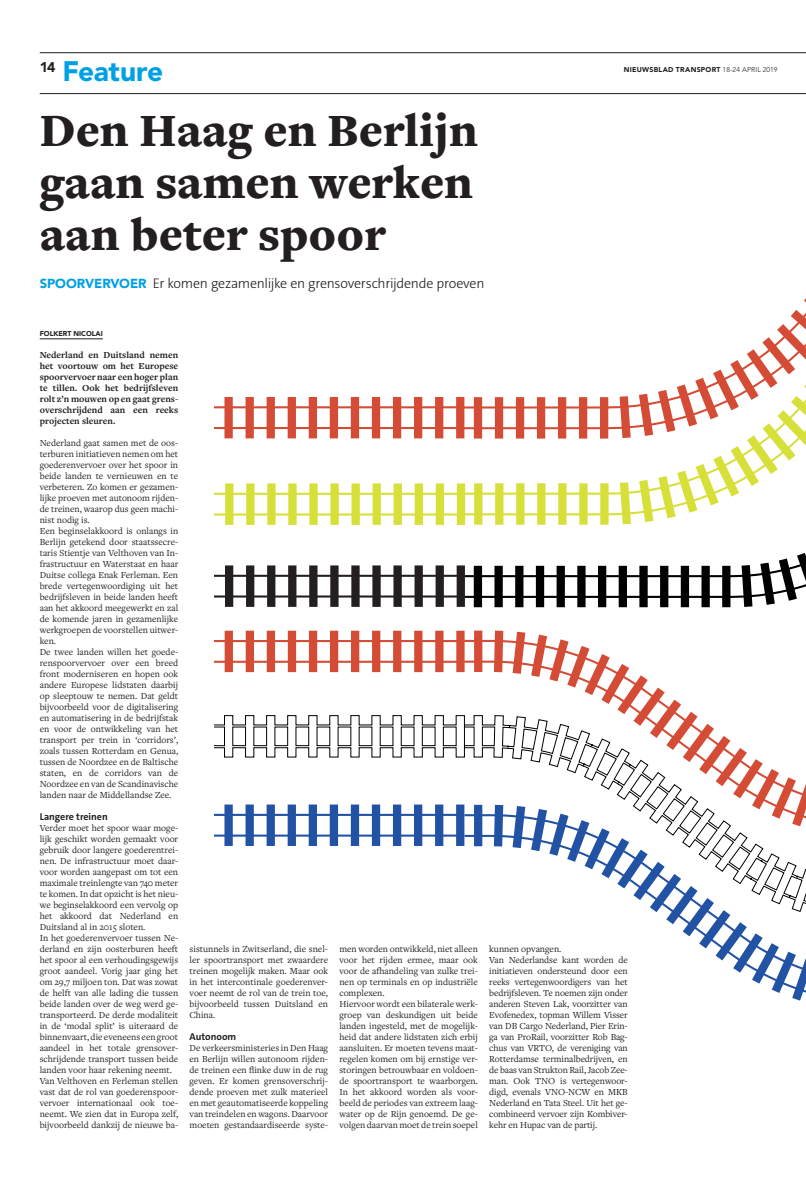
<style>
.page{position:relative;width:806px;height:1180px;background:#fff}
.page>*{position:absolute;margin:0;border:0;box-sizing:border-box;transform-origin:0 0}
.t1{font:900 48px/52px "Freight Text Pro";color:#231f20;text-align:justify}
.t2{font:900 28px "Avenir LT Std";letter-spacing:-.01em;color:#00a0e4}
.t3{font:300 14px "The Sans C5";letter-spacing:-.02em;color:#231f20}
.t4{font:900 14px "Avenir LT Std";color:#231f20}
.t5{font:700 10px "The Sans C5";color:#231f20}
.t6{font:9.6px/11px "Freight Text Pro";color:#231f20}
.t7{font:700 9.6px/11px "Freight Text Pro";color:#231f20;text-align:justify}
.t8{font:900 7px "Avenir LT Std";letter-spacing:.035em;color:#231f20}
.t9{font:900 7px "Avenir LT Std";color:#231f20}
.s1{font-weight:300}
.s2{font-family:"Avenir LT Std";font-weight:900;font-size:13px;color:#00a0e4}
</style>
<div class="page">
<hr style="left:40px;top:52px;width:765px;height:1px;background:#231f20">
<hr style="left:40px;top:93px;width:765px;height:1px;background:#231f20">
<svg style="left:464px;top:299px;width:341px;height:308px"></svg>
<svg style="left:215px;top:397px;width:249px;height:41px"></svg>
<svg style="left:215px;top:483px;width:250px;height:42px"></svg>
<svg style="left:215px;top:565px;width:249px;height:41px"></svg>
<svg style="left:215px;top:630px;width:249px;height:42px"></svg>
<svg style="left:215px;top:804px;width:248px;height:41px"></svg>
<svg style="left:463px;top:757px;width:342px;height:237px"></svg>
<svg style="left:464px;top:630px;width:341px;height:209px"></svg>
<svg style="left:215px;top:715px;width:250px;height:42px"></svg>
<hr style="left:40px;top:338px;width:63px;height:1px;background:#231f20">
<h2 class="t2" style="left:62px;top:57px;width:102px">Feature</h2>
<h3 class="t4" style="left:40px;top:60px;width:17px">14</h3>
<p class="t8" style="left:623px;top:66px;width:155px">NIEUWSBLAD TRANSPORT <span class="s1">18-24 APRIL 2019</span></p>
<h1 class="t1" style="left:40px;top:109px;width:439px">Den Haag en Berlijn gaan samen werken aan beter spoor</h1>
<h3 class="t3" style="left:40px;top:276px;width:446px"><span class="s2">SPOORVERVOER</span> Er komen gezamenlijke en grensoverschrijdende proeven</h3>
<p class="t9" style="left:40px;top:330px;width:65px">FOLKERT NICOLAI</p>
<p class="t7" style="left:40px;top:350px;width:140px">Nederland en Duitsland nemen het voortouw om het Europese spoorvervoer naar een hoger plan te tillen. Ook het bedrijfsleven rolt z’n mouwen op en gaat grens&shy;overschrijdend aan een reeks projecten sleuren.</p>
<p class="t6" style="left:40px;top:438px;width:140px">Nederland gaat samen met de oos&shy;terburen initiatieven nemen om het goederenvervoer over het spoor in beide landen te vernieuwen en te verbeteren. Zo komen er gezamen&shy;lijke proeven met autonoom rijden&shy;de treinen, waarop dus geen machi&shy;nist nodig is.<br>Een beginselakkoord is onlangs in<br>Berlijn getekend door staatssecre&shy;taris Stientje van Velthoven van In&shy;frastructuur en Waterstaat en haar<br>Duitse collega Enak Ferleman. Een brede vertegenwoordiging uit het bedrijfsleven in beide landen heeft aan het akkoord meegewerkt en zal de komende jaren in gezamenlijke werkgroepen de voorstellen uitwer&shy;ken.<br>De twee landen willen het goede&shy;renspoorvervoer over een breed front moderniseren en hopen ook andere Europese lidstaten daarbij op sleeptouw te nemen. Dat geldt bijvoorbeeld voor de digitalisering en automatisering in de bedrijfstak en voor de ontwikkeling van het transport per trein in ‘corridors’, zoals tussen Rotterdam en Genua, tussen de Noordzee en de Baltische staten, en de corridors van de<br>Noordzee en van de Scandinavische landen naar de Middellandse Zee.</p>
<p class="t5" style="left:40px;top:811px;width:70px">Langere treinen</p>
<p class="t6" style="left:40px;top:823px;width:140px">Verder moet het spoor waar moge&shy;lijk geschikt worden gemaakt voor gebruik door langere goederentrei&shy;nen. De infrastructuur moet daar&shy;voor worden aangepast om tot een maximale treinlengte van 740 meter te komen. In dat opzicht is het nieu&shy;we beginselakkoord een vervolg op het akkoord dat Nederland en Duitsland al in 2015 sloten.<br>In het goederenvervoer tussen Ne&shy;derland en zijn oosterburen heeft het spoor al een verhoudingsgewijs groot aandeel. Vorig jaar ging het om 29,7 miljoen ton. Dat was zowat de helft van alle lading die tussen beide landen over de weg werd ge&shy;transporteerd. De derde modaliteit in de ‘modal split’ is uiteraard de binnenvaart, die eveneens een groot aandeel in het totale grensover&shy;schrijdende transport tussen beide landen voor haar rekening neemt.<br>Van Velthoven en Ferleman stellen vast dat de rol van goederenspoor&shy;vervoer internationaal ook toe&shy;neemt. We zien dat in Europa zelf, bijvoorbeeld dankzij de nieuwe ba-</p>
<p class="t6" style="left:189px;top:944px;width:140px;text-align:justify">sistunnels in Zwitserland, die snel&shy;ler spoortransport met zwaardere treinen mogelijk maken. Maar ook in het intercontinale goederenver&shy;voer neemt de rol van de trein toe, bijvoorbeeld tussen Duitsland en China.</p>
<p class="t5" style="left:189px;top:1031px;width:48px">Autonoom</p>
<p class="t6" style="left:189px;top:1043px;width:140px;text-align:justify">De verkeersministeries in Den Haag en Berlijn willen autonoom rijden&shy;de treinen een flinke duw in de rug geven. Er komen grensoverschrij&shy;dende proeven met zulk materieel en met geautomatiseerde koppeling van treindelen en wagons. Daarvoor moeten gestandaardiseerde syste-</p>
<p class="t6" style="left:339px;top:944px;width:140px">men worden ontwikkeld, niet alleen voor het rijden ermee, maar ook voor de afhandeling van zulke trei&shy;nen op terminals en op industriële complexen.<br>Hiervoor wordt een bilaterale werk&shy;groep van deskundigen uit beide landen ingesteld, met de mogelijk&shy;heid dat andere lidstaten zich erbij aansluiten. Er moeten tevens maat&shy;regelen komen om bij ernstige ver&shy;storingen betrouwbaar en voldoen&shy;de spoortransport te waarborgen.<br>In het akkoord worden als voor&shy;beeld de periodes van extreem laag&shy;water op de Rijn genoemd. De ge&shy;volgen daarvan moet de trein soepel</p>
<p class="t6" style="left:489px;top:944px;width:140px">kunnen opvangen.<br>Van Nederlandse kant worden de initiatieven ondersteund door een reeks vertegenwoordigers van het bedrijfsleven. Te noemen zijn onder anderen Steven Lak, voorzitter van<br>Evofenedex, topman Willem Visser van DB Cargo Nederland, Pier Erin&shy;ga van ProRail, voorzitter Rob Bag&shy;chus van VRTO, de vereniging van<br>Rotterdamse terminalbedrijven, en de baas van Strukton Rail, Jacob Zee&shy;man. Ook TNO is vertegenwoor&shy;digd, evenals VNO-NCW en MKB<br>Nederland en Tata Steel. Uit het ge&shy;combineerd vervoer zijn Kombiver&shy;kehr en Hupac van de partij.</p>
</div>
